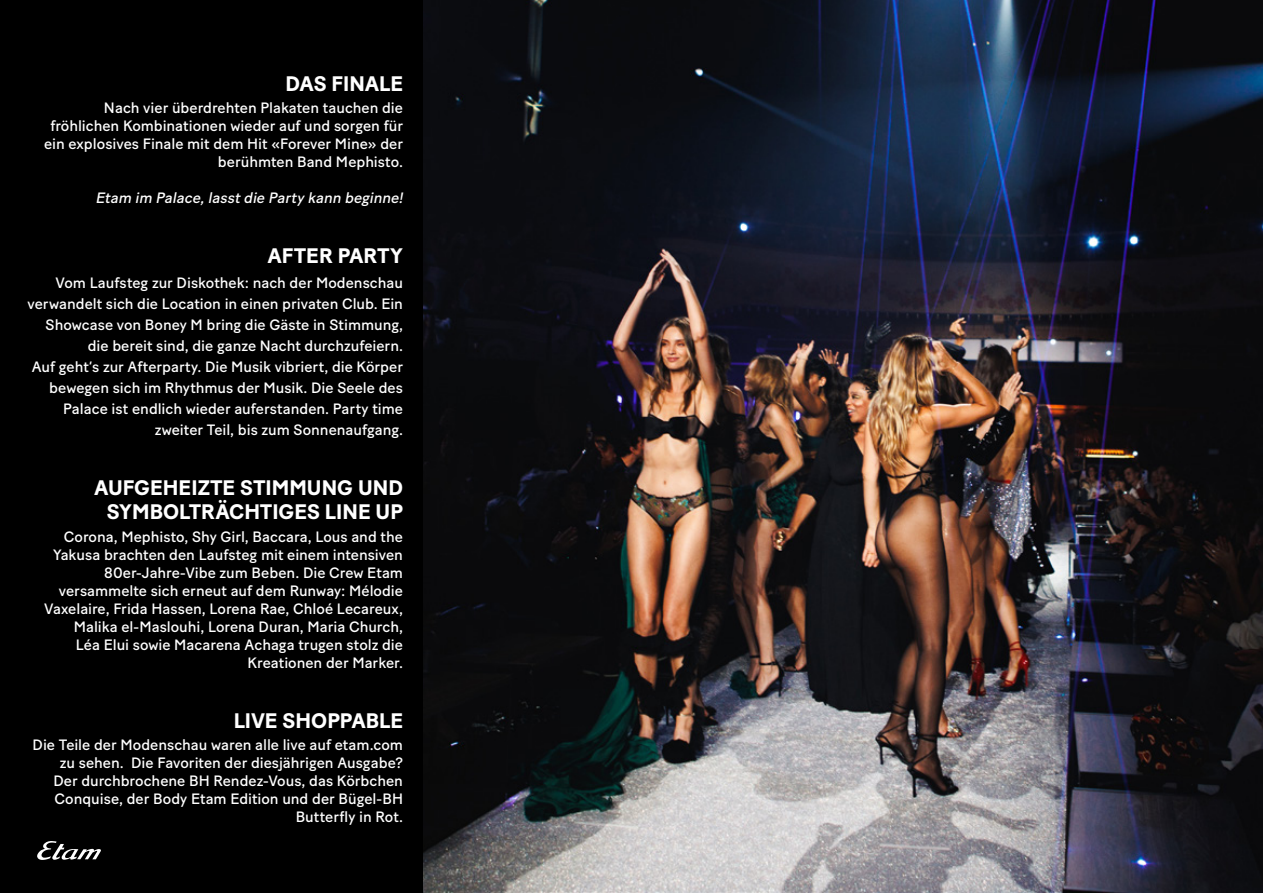
<style>
.page{position:relative;width:1263px;height:893px;background:#000}
.page>*{position:absolute;margin:0;border:0;box-sizing:border-box;transform-origin:0 0}
.t1{font:700 21px/24px "Baton Turbo";color:#fff;text-align:right}
.t2{font:15px/18px "Baton Turbo";color:#fff;text-align:right}
.t3{font:italic 15px "Baton Turbo";color:#fff}
</style>
<div class="page">
<img style="left:424px;top:0;width:839px;height:893px">
<svg style="left:37px;top:841px;width:64px;height:19px"></svg>
<h1 class="t1" style="left:286px;top:70px;width:119px">DAS FINALE</h1>
<p class="t2" style="left:44px;top:98px;width:360px">Nach vier überdrehten Plakaten tauchen die fröhlichen Kombinationen wieder auf und sorgen für ein explosives Finale mit dem Hit «Forever Mine» der berühmten Band Mephisto.</p>
<p class="t3" style="left:95px;top:187px;width:313px">Etam im Palace,lasstdie Party kann beginne!</p>
<h1 class="t1" style="left:268px;top:242px;width:137px">AFTER PARTY</h1>
<p class="t2" style="left:28px;top:271px;width:377px;line-height:21px">Vom Laufsteg zur Diskothek: nach der Modenschau verwandelt sich die Location in einen privaten Club. Ein Showcase von Boney M bring die Gäste in Stimmung, die bereit sind, die ganze Nacht durchzufeiern.<br>Auf geht’s zur Afterparty. Die Musik vibriert, die Körper bewegen sich im Rhythmus der Musik. Die Seele des Palace ist endlich wieder auferstanden. Party time zweiter Teil, bis zum Sonnenaufgang.</p>
<h1 class="t1" style="left:94px;top:475px;width:310px">AUFGEHEIZTE STIMMUNG UND<br>SYMBOLTRÄCHTIGES LINE UP</h1>
<p class="t2" style="left:44px;top:526px;width:360px">Corona, Mephisto, Shy Girl, Baccara, Lous and the Yakusa brachten den Laufsteg mit einem intensiven 80er-Jahre-Vibe zum Beben. Die Crew Etam versammelte sich erneut auf dem Runway: Mélodie Vaxelaire, Frida Hassen, Lorena Rae, Chloé Lecareux, Malika el-Maslouhi, Lorena Duran, Maria Church,<br>Léa Elui sowie Macarena Achaga trugen stolz die Kreationen der Marker.</p>
<h1 class="t1" style="left:234px;top:707px;width:171px">LIVE SHOPPABLE</h1>
<p class="t2" style="left:33px;top:734px;width:372px">Die Teile der Modenschau waren alle live auf etam.com zu sehen. Die Favoriten der diesjährigen Ausgabe?<br>Der durchbrochene BH Rendez-Vous, das Körbchen Conquise, der Body Etam Edition und der Bügel-BH Butterfly in Rot.</p>
</div>
